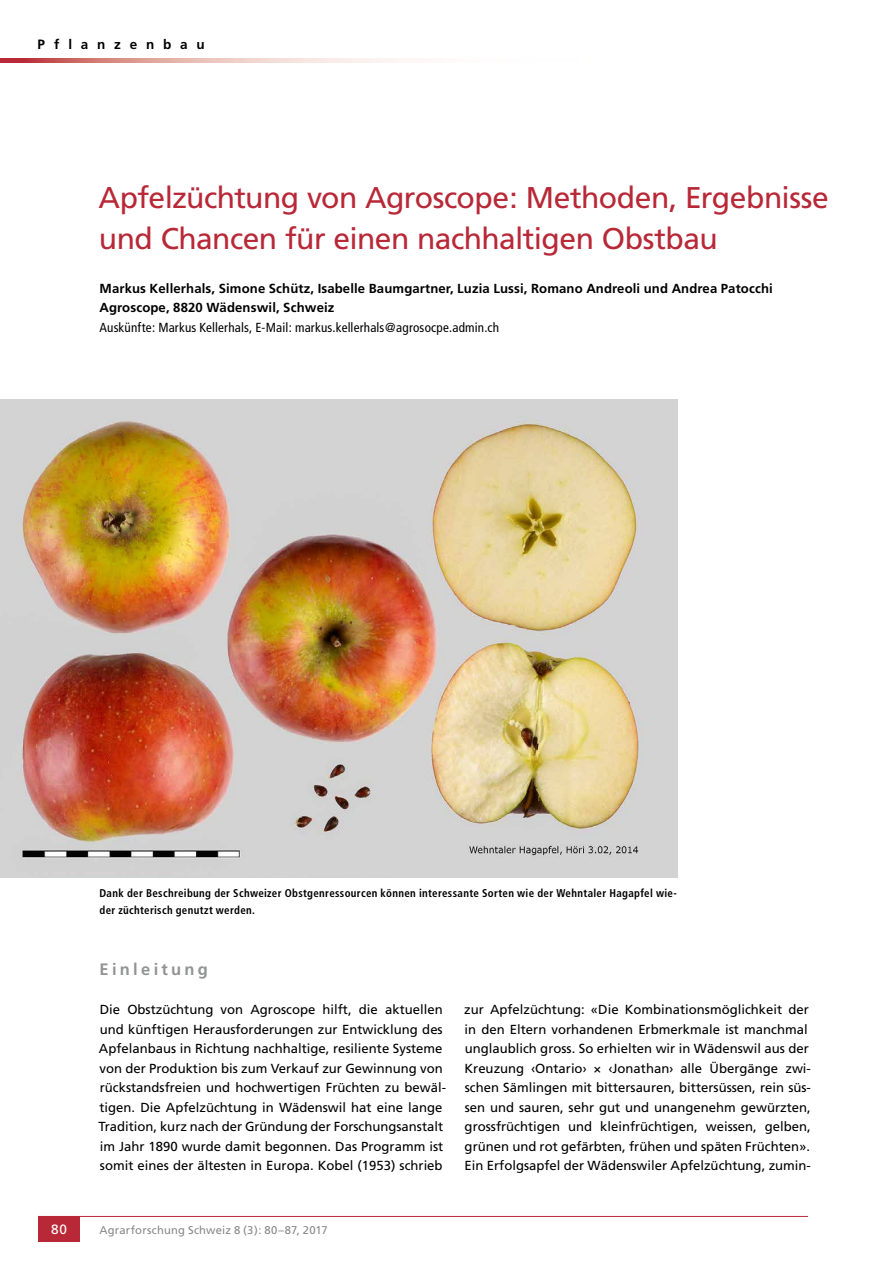
<style>
.page{position:relative;width:893px;height:1263px;background:#fff}
.page>*{position:absolute;margin:0;border:0;box-sizing:border-box;transform-origin:0 0}
.t1{font:30px/40.5px "Frutiger";letter-spacing:-.02em;color:#b82837}
.t2{font:700 16.5px "Frutiger";letter-spacing:.2em;color:#929493}
.t3{font:700 13.5px "Frutiger";letter-spacing:.65em;color:#000}
.t4{font:13.5px "Frutiger";color:#fff}
.t5{font:13.2px/19.5px "Frutiger";color:#000}
.t6{font:700 13.2px/19.5px "Frutiger";letter-spacing:.01em;color:#000}
.t7{font:condensed 13.2px "Frutiger";letter-spacing:.015em;color:#000}
.t8{font:700 condensed 11.25px/16.5px "Frutiger";letter-spacing:.03em;color:#000}
.t9{font:11.25px "Frutiger";letter-spacing:.015em;color:#878988}
</style>
<div class="page">
<hr style="left:38px;top:1216px;width:770px;height:1px;background:#b82837">
<div style="left:38px;top:1216px;width:42px;height:26px;background:#b82837"></div>
<svg style="left:0;top:58px;width:402px;height:5px;background:#e3aca8"></svg>
<img style="left:0;top:400px;width:677px;height:478px">
<p class="t3" style="left:38px;top:36px;width:169px">Pflanzenbau</p>
<h1 class="t1" style="left:98px;top:177px;width:732px">Apfelzüchtung von Agroscope: Methoden, Ergebnisse und Chancen für einen nachhaltigen Obstbau</h1>
<p class="t6" style="left:99px;top:278px;width:675px">Markus Kellerhals, Simone Schütz, Isabelle Baumgartner, Luzia Lussi, Romano Andreoli und Andrea Patocchi<br>Agroscope, 8820 Wädenswil, Schweiz</p>
<p class="t7" style="left:99px;top:319px;width:401px">Auskünfte: Markus Kellerhals, E-Mail: markus.kellerhals@agrosocpe.admin.ch</p>
<p class="t8" style="left:99px;top:885px;width:579px">Dank der Beschreibung der Schweizer Obstgenressourcen können interessante Sorten wie der Wehntaler Hagapfel wie&shy;der züchterisch genutzt werden.</p>
<p class="t2" style="left:100px;top:960px;width:110px">Einleitung</p>
<p class="t5" style="left:98px;top:1000px;width:349px">Die Obstzüchtung von Agroscope hilft, die aktuellen und künftigen Herausforderungen zur Entwicklung des Apfelanbaus in Richtung nachhaltige, resiliente Systeme von der Produktion bis zum Verkauf zur Gewinnung von rückstandsfreien und hochwertigen Früchten zu bewäl&shy;tigen. Die Apfelzüchtung in Wädenswil hat eine lange Tradition, kurz nach der Gründung der Forschungsanstalt im Jahr 1890 wurde damit begonnen. Das Programm ist somit eines der ältesten in Europa. Kobel (1953) schrieb</p>
<p class="t5" style="left:464px;top:1000px;width:348px">zur Apfelzüchtung: «Die Kombinationsmöglichkeit der in den Eltern vorhandenen Erbmerkmale ist manchmal unglaublich gross. So erhielten wir in Wädenswil aus der Kreuzung ‹Ontario› × ‹Jonathan› alle Übergänge zwi&shy;schen Sämlingen mit bittersauren, bittersüssen, rein süs&shy;sen und sauren, sehr gut und unangenehm gewürzten, grossfrüchtigen und kleinfrüchtigen, weissen, gelben, grünen und rot gefärbten, frühen und späten Früchten».<br>Ein Erfolgsapfel der Wädenswiler Apfelzüchtung, zumin-</p>
<p class="t4" style="left:51px;top:1221px;width:17px">80</p>
<p class="t9" style="left:99px;top:1223px;width:230px">Agrarforschung Schweiz 8 (3): 80–87, 2017</p>
</div>
